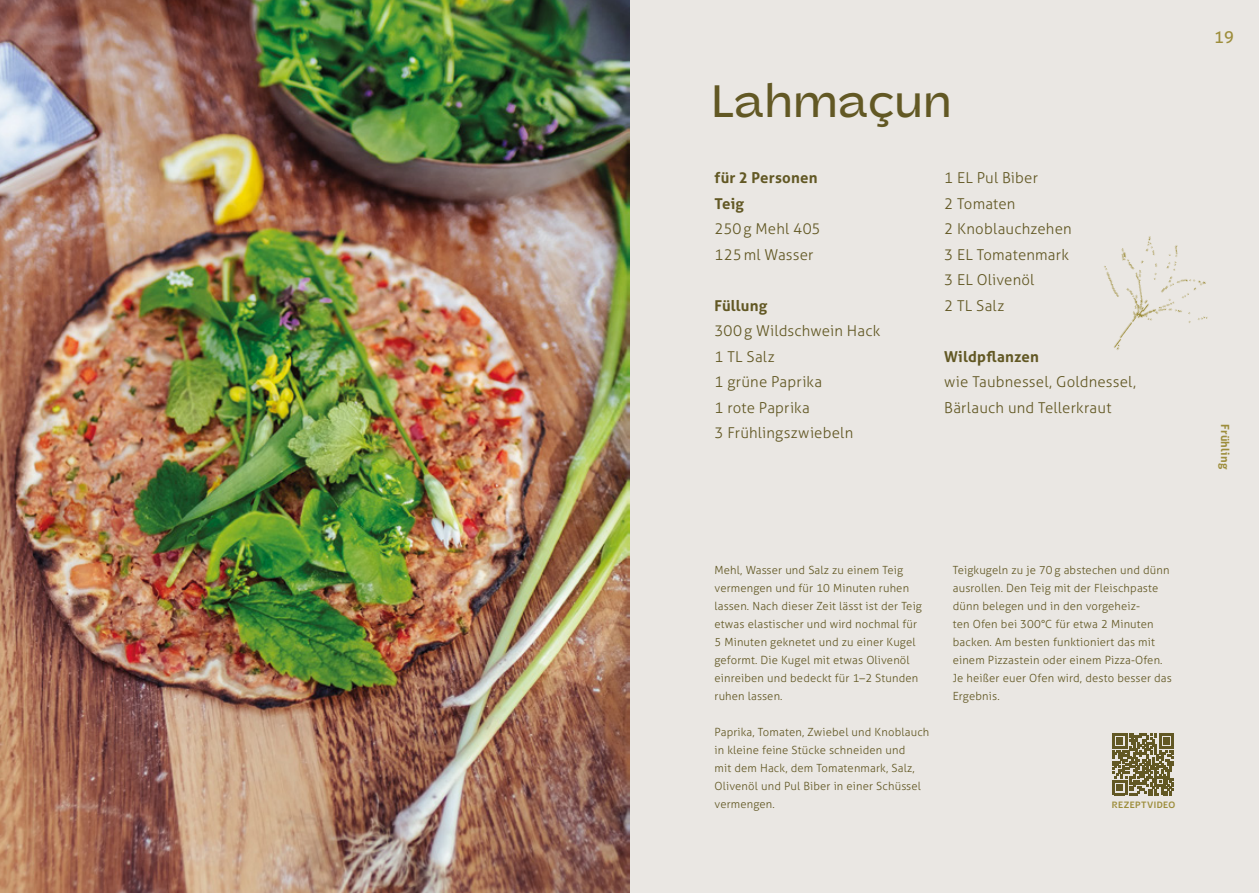
<style>
.page{position:relative;width:1259px;height:893px;background:#eae7e3}
.page>*{position:absolute;margin:0;border:0;box-sizing:border-box;transform-origin:0 0}
.t1{font:500 45.3px "Panel Sans";color:#625824}
.t2{font:16.5px "Aller";color:#9d8d3b}
.t3{font:300 15px/25.5px "Aller";letter-spacing:.01em;color:#625824}
.t4{font:700 15px/25.5px "Aller";letter-spacing:.01em;color:#625824}
.t5{font:300 11.25px/18px "Aller";letter-spacing:.015em;color:#625824}
.t6{font:700 11.25px "Aller";letter-spacing:.03em;color:#9d8d3b}
.t7{font:700 9.15px "Panel Sans";letter-spacing:.045em;color:#9d8d3b}
</style>
<div class="page">
<img style="left:0;top:0;width:629px;height:893px">
<img style="left:1104px;top:236px;width:104px;height:114px">
<svg style="left:1112px;top:733px;width:62px;height:62px"></svg>
<h1 class="t1" style="left:711px;top:74px;width:242px">Lahmaçun</h1>
<h3 class="t4" style="left:714px;top:165px;width:104px">für 2 Personen<br>Teig</h3>
<h3 class="t3" style="left:714px;top:216px;width:108px">250g Mehl 405<br>125ml Wasser</h3>
<h3 class="t4" style="left:714px;top:293px;width:54px">Füllung</h3>
<h3 class="t3" style="left:714px;top:318px;width:167px">300g Wildschwein Hack<br>1 TL Salz<br>1 grüne Paprika<br>1 rote Paprika<br>3 Frühlingszwiebeln</h3>
<h3 class="t3" style="left:944px;top:165px;width:129px">1 EL Pul Biber<br>2 Tomaten<br>2 Knoblauchzehen<br>3 EL Tomatenmark<br>3 EL Olivenöl<br>2 TL Salz</h3>
<h3 class="t4" style="left:944px;top:344px;width:96px">Wildpflanzen</h3>
<h3 class="t3" style="left:944px;top:369px;width:193px">wie Taubnessel, Goldnessel,<br>Bärlauch und Tellerkraut</h3>
<p class="t5" style="left:714px;top:561px;width:209px">Mehl, Wasser und Salz zu einem Teig vermengen und für 10 Minuten ruhen lassen. Nach dieser Zeit lässt ist der Teig etwas elastischer und wird nochmal für 5 Minuten geknetet und zu einer Kugel geformt. Die Kugel mit etwas Olivenöl einreiben und bedeckt für 1–2 Stunden ruhen lassen.</p>
<p class="t5" style="left:714px;top:723px;width:216px">Paprika, Tomaten, Zwiebel und Knoblauch in kleine feine Stücke schneiden und<br>mit dem Hack, dem Tomatenmark, Salz, Olivenöl und Pul Biber in einer Schüssel vermengen.</p>
<p class="t5" style="left:952px;top:561px;width:221px">Teigkugeln zu je 70 g abstechen und dünn ausrollen. Den Teig mit der Fleischpaste dünn belegen und in den vorgeheiz-<br>ten Ofen bei 300°C für etwa 2 Minuten backen. Am besten funktioniert das mit einem Pizzastein oder einem Pizza-Ofen.<br>Je heißer euer Ofen wird, desto besser das Ergebnis.</p>
<p class="t7" style="left:1112px;top:799px;width:65px">REZEPTVIDEO</p>
<h2 class="t2" style="left:1214px;top:27px;width:22px">19</h2>
<p class="t6" style="left:1232px;top:424px;width:47px;rotate:90deg">Frühling</p>
</div>
